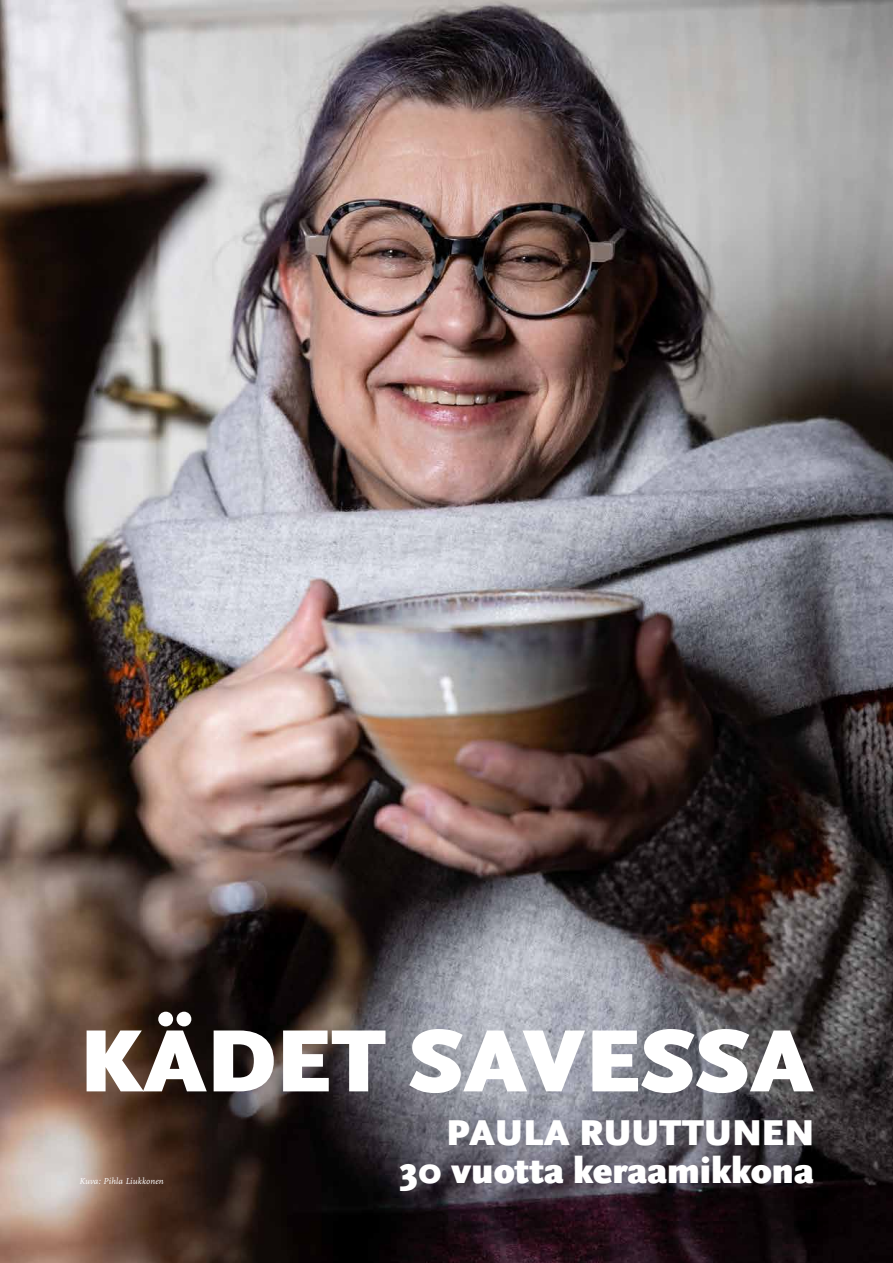
<style>
.page{position:relative;width:893px;height:1263px;background:#fff}
.page>*{position:absolute;margin:0;border:0;box-sizing:border-box;transform-origin:0 0}
.t1{font:900 92.25px "Scala Sans Pro";color:#fff}
.t2{font:900 37.5px/37.5px "Scala Sans Pro";color:#fff;text-align:right}
.t3{font:italic 9px "Scala Pro";letter-spacing:.01em;color:#fff}
</style>
<div class="page">
<img style="left:0;top:0;width:893px;height:1263px">
<h1 class="t1" style="left:79px;top:1008px;width:736px">KÄDET SAVESSA</h1>
<p class="t3" style="left:79px;top:1175px;width:86px">Kuva: Pihla Liukkonen</p>
<p class="t2" style="left:400px;top:1115px;width:415px">PAULA RUUTTUNEN<br>30 vuotta keraamikkona</p>
</div>
